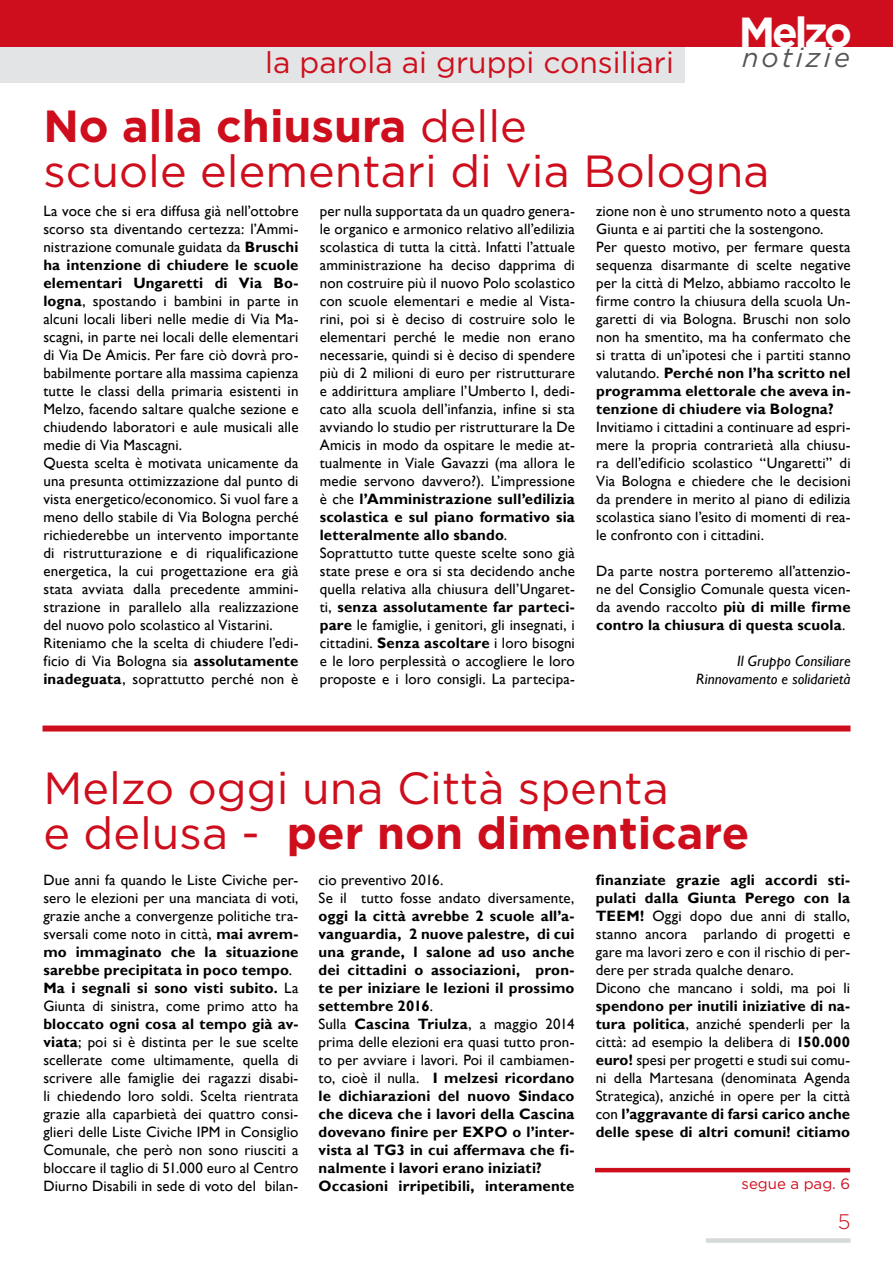
<style>
.page{position:relative;width:893px;height:1263px;background:#fff}
.page>*{position:absolute;margin:0;border:0;box-sizing:border-box;transform-origin:0 0}
.t1{font:45px/45px "Gotham";color:#ce0e1c}
.t2{font:700 42px "Gotham";letter-spacing:-.075em;color:#fff}
.t3{font:30px "Gotham";color:#ce0e1c}
.t4{font:italic 27px "Gotham";letter-spacing:.115em;color:#555658}
.t5{font:300 21px "Gotham";color:#ce0e1c}
.t6{font:15px/18px "Gill Sans";letter-spacing:.01em;color:#000}
.t7{font:700 15px/18px "Gill Sans";letter-spacing:.01em;color:#000}
.t8{font:italic 15px/18px "Gill Sans";letter-spacing:.01em;color:#000;text-align:right}
.t9{font:15px "Gotham";color:#ce0e1c}
.s1{font-weight:700}
.s2{font-weight:400}
</style>
<div class="page">
<div style="left:0;top:0;width:893px;height:47px;background:#ce0e1c"></div>
<div style="left:0;top:47px;width:685px;height:35px;background:#e2e4e5"></div>
<div style="left:706px;top:1238px;width:144px;height:5px;background:#d5d9da"></div>
<div style="left:43px;top:725px;width:807px;height:6px;background:#ce0e1c"></div>
<hr style="left:595px;top:1168px;width:255px;height:4px;background:#ce0e1c">
<h3 class="t3" style="left:265px;top:43px;width:410px">la parola ai gruppi consiliari</h3>
<h2 class="t2" style="left:739px;top:4px;width:115px">Melzo</h2>
<h3 class="t4" style="left:742px;top:41px;width:109px">notizie</h3>
<h1 class="t1" style="left:43px;top:103px;width:728px"><span class="s1">No alla chiusura</span> delle<br>scuole elementari di via Bologna</h1>
<p class="t6" style="left:43px;top:202px;width:257px">La voce che si era diffusa già nell’ottobre scorso sta diventando certezza: l’Ammi&shy;nistrazione comunale guidata da <span class="s1">Bruschi ha intenzione di chiudere le scuole elementari Ungaretti di Via Bo&shy;logna</span>, spostando i bambini in parte in alcuni locali liberi nelle medie di Via Ma&shy;scagni, in parte nei locali delle elementari di Via De Amicis. Per fare ciò dovrà pro&shy;babilmente portare alla massima capienza tutte le classi della primaria esistenti in Melzo, facendo saltare qualche sezione e chiudendo laboratori e aule musicali alle medie di Via Mascagni.<br>Questa scelta è motivata unicamente da una presunta ottimizzazione dal punto di vista energetico/economico. Si vuol fare a meno dello stabile di Via Bologna perché richiederebbe un intervento importante di ristrutturazione e di riqualificazione energetica, la cui progettazione era già stata avviata dalla precedente ammini&shy;strazione in parallelo alla realizzazione del nuovo polo scolastico al Vistarini.<br>Riteniamo che la scelta di chiudere l’edi&shy;ficio di Via Bologna sia <span class="s1">assolutamente inadeguata</span>, soprattutto perché non è</p>
<p class="t6" style="left:320px;top:202px;width:257px">per nulla supportata da un quadro genera&shy;le organico e armonico relativo all’edilizia scolastica di tutta la città. Infatti l’attuale amministrazione ha deciso dapprima di non costruire più il nuovo Polo scolastico con scuole elementari e medie al Vista&shy;rini, poi si è deciso di costruire solo le elementari perché le medie non erano necessarie, quindi si è deciso di spendere più di 2 milioni di euro per ristrutturare e addirittura ampliare l’Umberto I, dedi&shy;cato alla scuola dell’infanzia, infine si sta avviando lo studio per ristrutturare la De Amicis in modo da ospitare le medie at&shy;tualmente in Viale Gavazzi (ma allora le medie servono davvero?). L’impressione è che <span class="s1">l’Amministrazione sull’edilizia scolastica e sul piano formativo sia letteralmente allo sbando</span>.<br>Soprattutto tutte queste scelte sono già state prese e ora si sta decidendo anche quella relativa alla chiusura dell’Ungaret&shy;ti, <span class="s1">senza assolutamente far parteci&shy;pare</span> le famiglie, i genitori, gli insegnati, i cittadini. <span class="s1">Senza ascoltare</span> i loro bisogni e le loro perplessità o accogliere le loro proposte e i loro consigli. La partecipa-</p>
<p class="t6" style="left:596px;top:202px;width:256px">zione non è uno strumento noto a questa Giunta e ai partiti che la sostengono.<br>Per questo motivo, per fermare questa sequenza disarmante di scelte negative per la città di Melzo, abbiamo raccolto le firme contro la chiusura della scuola Un&shy;garetti di via Bologna. Bruschi non solo non ha smentito, ma ha confermato che si tratta di un’ipotesi che i partiti stanno valutando. <span class="s1">Perché non l’ha scritto nel programma elettorale che aveva in&shy;tenzione di chiudere via Bologna?</span></p>
<p class="t6" style="left:596px;top:418px;width:256px;text-align:justify">Invitiamo i cittadini a continuare ad espri&shy;mere la propria contrarietà alla chiusu&shy;ra dell’edificio scolastico “Ungaretti” di Via Bologna e chiedere che le decisioni da prendere in merito al piano di edilizia scolastica siano l’esito di momenti di rea&shy;le confronto con i cittadini.</p>
<p class="t6" style="left:596px;top:562px;width:256px;text-align:justify">Da parte nostra porteremo all’attenzio&shy;ne del Consiglio Comunale questa vicen&shy;da avendo raccolto <span class="s1">più di mille firme contro la chiusura di questa scuola</span>.</p>
<p class="t8" style="left:696px;top:652px;width:156px">Il Gruppo Consiliare<br>Rinnovamento e solidarietà</p>
<h1 class="t1" style="left:43px;top:765px;width:707px">Melzo oggi una Città spenta<br>e delusa - <span class="s1">per non dimenticare</span></h1>
<p class="t6" style="left:43px;top:871px;width:257px">Due anni fa quando le Liste Civiche per&shy;sero le elezioni per una manciata di voti, grazie anche a convergenze politiche tra&shy;sversali come noto in città, <span class="s1">mai avrem&shy;mo immaginato che la situazione sarebbe precipitata in poco tempo</span>.<br><span class="s1">Ma i segnali si sono visti subito.</span> La Giunta di sinistra, come primo atto ha</p>
<p class="t6" style="left:43px;top:1015px;width:257px;text-align:justify"><span class="s1">bloccato ogni cosa al tempo già av&shy;viata</span>; poi si è distinta per le sue scelte scellerate come ultimamente, quella di scrivere alle famiglie dei ragazzi disabi&shy;li chiedendo loro soldi. Scelta rientrata grazie alla caparbietà dei quattro consi&shy;glieri delle Liste Civiche IPM in Consiglio Comunale, che però non sono riusciti a bloccare il taglio di 51.000 euro al Centro Diurno Disabili in sede di voto del bilan-</p>
<p class="t6" style="left:319px;top:871px;width:257px">cio preventivo 2016.<br>Se il tutto fosse andato diversamente,</p>
<p class="t7" style="left:319px;top:907px;width:257px">oggi la città avrebbe 2 scuole all’a&shy;vanguardia, 2 nuove palestre, di cui una grande, 1 salone ad uso anche dei cittadini o associazioni, pron&shy;te per iniziare le lezioni il prossimo settembre 2016<span class="s2">.<br>Sulla</span> Cascina Triulza<span class="s2">, a maggio 2014 prima delle elezioni era quasi tutto pron&shy;to per avviare i lavori. Poi il cambiamen&shy;to, cioè il nulla.</span> I melzesi ricordano le dichiarazioni del nuovo Sindaco che diceva che i lavori della Cascina dovevano finire per EXPO o l’inter&shy;vista al TG3 in cui affermava che fi&shy;nalmente i lavori erano iniziati?<br>Occasioni irripetibili, interamente</p>
<p class="t6" style="left:596px;top:871px;width:256px"><span class="s1">finanziate grazie agli accordi sti&shy;pulati dalla Giunta Perego con la TEEM!</span> Oggi dopo due anni di stallo, stanno ancora parlando di progetti e gare ma lavori zero e con il rischio di per&shy;dere per strada qualche denaro.<br>Dicono che mancano i soldi, ma poi li</p>
<p class="t6" style="left:596px;top:997px;width:256px;text-align:justify"><span class="s1">spendono per inutili iniziative di na&shy;tura politica</span>, anziché spenderli per la città: ad esempio la delibera di <span class="s1">150.000 euro!</span> spesi per progetti e studi sui comu&shy;ni della Martesana (denominata Agenda Strategica), anziché in opere per la città con <span class="s1">l’aggravante di farsi carico anche delle spese di altri comuni! citiamo</span></p>
<p class="t9" style="left:742px;top:1174px;width:110px">segue a pag. 6</p>
<h3 class="t5" style="left:838px;top:1210px;width:14px">5</h3>
</div>
